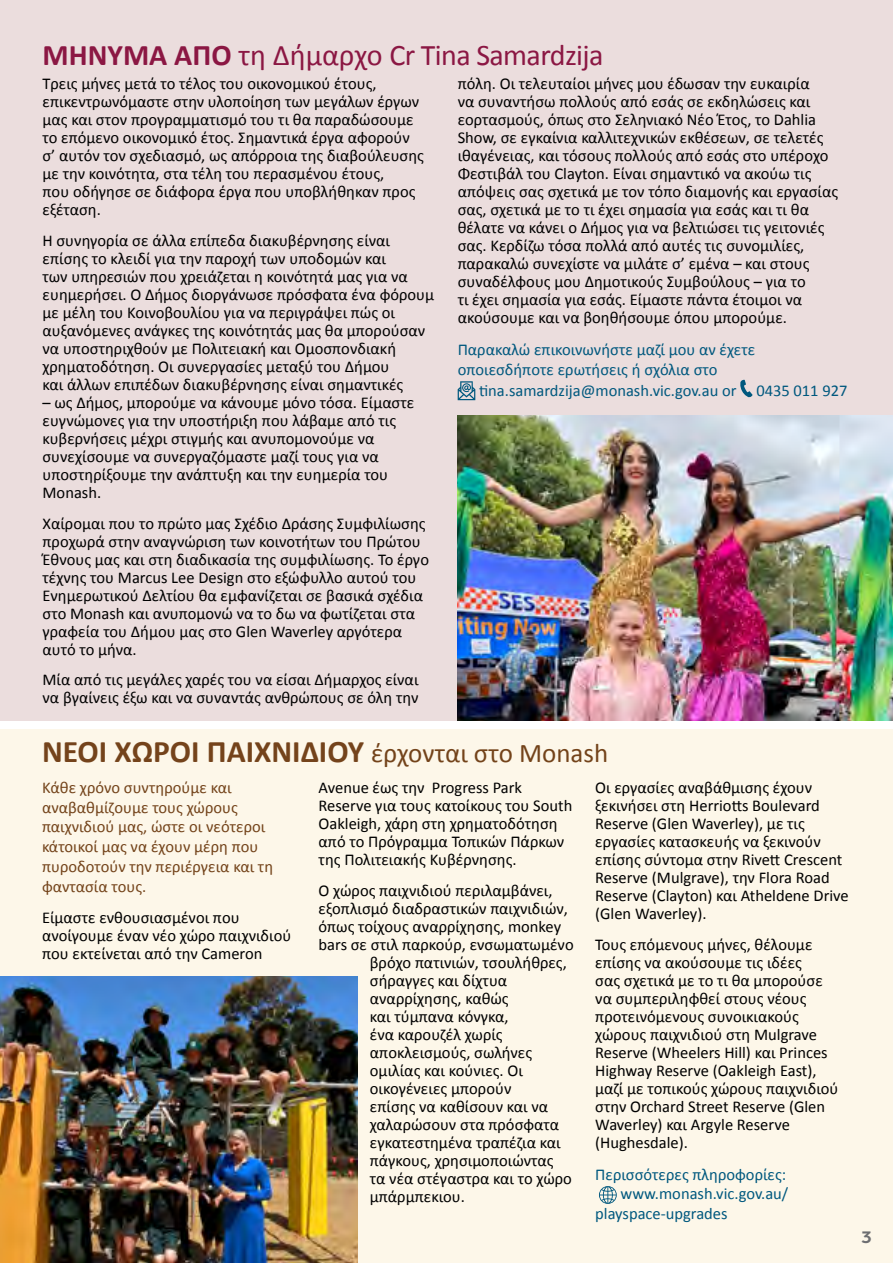
<style>
.page{position:relative;width:893px;height:1263px;background:#fff}
.page>*{position:absolute;margin:0;border:0;box-sizing:border-box;transform-origin:0 0}
.t1{font:700 31.5px "Calibri";color:#74431b}
.Para_1{font:30px "Calibri";letter-spacing:-.02em;color:#8b1743}
.Para_1-2{font:16.5px/18px "Calibri";color:#000}
.Para_1-3{font:16.5px/19.5px "Calibri";color:#00587e}
.First_Sentence{font:16.5px/19.8px "Calibri";color:#73431a}
.t2{font:700 16.5px "Filson Pro";color:#6d6e71}
.s1{font-weight:700}
.s2{font-weight:400;font-size:27px;color:#73431a}
</style>
<div class="page">
<div style="left:0;top:729px;width:893px;height:534px;background:#fdf7e9"></div>
<div style="left:0;top:0;width:893px;height:720px;background:#ebdddd"></div>
<img style="left:0;top:976px;width:357px;height:287px">
<svg style="left:458px;top:381px;width:17px;height:19px"></svg>
<svg style="left:740px;top:379px;width:13px;height:19px"></svg>
<svg style="left:599px;top:1186px;width:18px;height:18px"></svg>
<img style="left:457px;top:416px;width:436px;height:304px">
<p class="Para_1" style="left:43px;top:34px;width:562px"><span class="s1">ΜΗΝΥΜΑ ΑΠΟ</span> τη Δήμαρχο Cr Tina Samardzija</p>
<p class="Para_1-2" style="left:43px;top:74px;width:383px">Τρεις μήνες μετά το τέλος του οικονομικού έτους, επικεντρωνόμαστε στην υλοποίηση των μεγάλων έργων μας και στον προγραμματισμό του τι θα παραδώσουμε το επόμενο οικονομικό έτος. Σημαντικά έργα αφορούν σ’ αυτόν τον σχεδιασμό, ως απόρροια της διαβούλευσης με την κοινότητα, στα τέλη του περασμένου έτους,<br>που οδήγησε σε διάφορα έργα που υποβλήθηκαν προς εξέταση.</p>
<p class="Para_1-2" style="left:43px;top:231px;width:393px">Η συνηγορία σε άλλα επίπεδα διακυβέρνησης είναι επίσης το κλειδί για την παροχή των υποδομών και<br>των υπηρεσιών που χρειάζεται η κοινότητά μας για να ευημερήσει. Ο Δήμος διοργάνωσε πρόσφατα ένα φόρουμ με μέλη του Κοινοβουλίου για να περιγράψει πώς οι αυξανόμενες ανάγκες της κοινότητάς μας θα μπορούσαν να υποστηριχθούν με Πολιτειακή και Ομοσπονδιακή χρηματοδότηση. Οι συνεργασίες μεταξύ του Δήμου<br>και άλλων επιπέδων διακυβέρνησης είναι σημαντικές</p>
<p class="Para_1-2" style="left:43px;top:393px;width:373px">– ως Δήμος, μπορούμε να κάνουμε μόνο τόσα. Είμαστε ευγνώμονες για την υποστήριξη που λάβαμε από τις κυβερνήσεις μέχρι στιγμής και ανυπομονούμε να συνεχίσουμε να συνεργαζόμαστε μαζί τους για να υποστηρίξουμε την ανάπτυξη και την ευημερία του Monash.</p>
<p class="Para_1-2" style="left:43px;top:514px;width:388px">Χαίρομαι που το πρώτο μας Σχέδιο Δράσης Συμφιλίωσης προχωρά στην αναγνώριση των κοινοτήτων του Πρώτου Έθνους μας και στη διαδικασία της συμφιλίωσης. Το έργο τέχνης του Marcus Lee Design στο εξώφυλλο αυτού του Ενημερωτικού Δελτίου θα εμφανίζεται σε βασικά σχέδια στο Monash και ανυπομονώ να το δω να φωτίζεται στα γραφεία του Δήμου μας στο Glen Waverley αργότερα αυτό το μήνα.</p>
<p class="Para_1-2" style="left:43px;top:670px;width:377px">Μία από τις μεγάλες χαρές του να είσαι Δήμαρχος είναι να βγαίνεις έξω και να συναντάς ανθρώπους σε όλη την</p>
<p class="Para_1-2" style="left:458px;top:74px;width:382px">πόλη. Οι τελευταίοι μήνες μου έδωσαν την ευκαιρία<br>να συναντήσω πολλούς από εσάς σε εκδηλώσεις και εορτασμούς, όπως στο Σεληνιακό Νέο Έτος, το Dahlia Show, σε εγκαίνια καλλιτεχνικών εκθέσεων, σε τελετές ιθαγένειας, και τόσους πολλούς από εσάς στο υπέροχο Φεστιβάλ του Clayton. Είναι σημαντικό να ακούω τις απόψεις σας σχετικά με τον τόπο διαμονής και εργασίας σας, σχετικά με το τι έχει σημασία για εσάς και τι θα θέλατε να κάνει ο Δήμος για να βελτιώσει τις γειτονιές σας. Κερδίζω τόσα πολλά από αυτές τις συνομιλίες, παρακαλώ συνεχίστε να μιλάτε σ’ εμένα – και στους συναδέλφους μου Δημοτικούς Συμβούλους – για το<br>τι έχει σημασία για εσάς. Είμαστε πάντα έτοιμοι να ακούσουμε και να βοηθήσουμε όπου μπορούμε.</p>
<p class="Para_1-3" style="left:458px;top:340px;width:299px">Παρακαλώ επικοινωνήστε μαζί μου αν έχετε</p>
<p class="Para_1-3" style="left:458px;top:359px;width:261px">οποιεσδήποτε ερωτήσεις ή σχόλια στο</p>
<p class="Para_1-3" style="left:479px;top:380px;width:370px">tina.samardzija@monash.vic.gov.au or 0435 011 927</p>
<h1 class="t1" style="left:42px;top:729px;width:568px">ΝΕΟΙ ΧΩΡΟΙ ΠΑΙΧΝΙΔΙΟΥ <span class="s2">έρχονται στο Monash</span></h1>
<h3 class="First_Sentence" style="left:42px;top:777px;width:233px">Κάθε χρόνο συντηρούμε και αναβαθμίζουμε τους χώρους παιχνιδιού μας, ώστε οι νεότεροι κάτοικοί μας να έχουν μέρη που πυροδοτούν την περιέργεια και τη φαντασία τους.</h3>
<p class="Para_1-2" style="left:42px;top:908px;width:251px">Είμαστε ενθουσιασμένοι που ανοίγουμε έναν νέο χώρο παιχνιδιού που εκτείνεται από την Cameron</p>
<p class="Para_1-2" style="left:319px;top:778px;width:255px">Avenue έως την Progress Park<br>Reserve για τους κατοίκους του South<br>Oakleigh, χάρη στη χρηματοδότηση από το Πρόγραμμα Τοπικών Πάρκων της Πολιτειακής Κυβέρνησης.</p>
<p class="Para_1-2" style="left:319px;top:881px;width:235px">Ο χώρος παιχνιδιού περιλαμβάνει,</p>
<p class="Para_1-2" style="left:319px;top:899px;width:251px">εξοπλισμό διαδραστικών παιχνιδιών,</p>
<p class="Para_1-2" style="left:319px;top:917px;width:244px">όπως τοίχους αναρρίχησης, monkey</p>
<p class="Para_1-2" style="left:319px;top:935px;width:257px">bars σε στιλ παρκούρ, ενσωματωμένο</p>
<p class="Para_1-2" style="left:370px;top:953px;width:198px">βρόχο πατινιών, τσουλήθρες,</p>
<p class="Para_1-2" style="left:370px;top:971px;width:139px">σήραγγες και δίχτυα</p>
<p class="Para_1-2" style="left:370px;top:989px;width:140px">αναρρίχησης, καθώς</p>
<p class="Para_1-2" style="left:370px;top:1007px;width:140px">και τύμπανα κόνγκα,</p>
<p class="Para_1-2" style="left:370px;top:1025px;width:134px">ένα καρουζέλ χωρίς</p>
<p class="Para_1-2" style="left:370px;top:1043px;width:164px">αποκλεισμούς, σωλήνες</p>
<p class="Para_1-2" style="left:370px;top:1061px;width:155px">ομιλίας και κούνιες. Οι</p>
<p class="Para_1-2" style="left:370px;top:1079px;width:143px">οικογένειες μπορούν</p>
<p class="Para_1-2" style="left:370px;top:1097px;width:180px">επίσης να καθίσουν και να</p>
<p class="Para_1-2" style="left:370px;top:1115px;width:191px">χαλαρώσουν στα πρόσφατα</p>
<p class="Para_1-2" style="left:370px;top:1133px;width:192px">εγκατεστημένα τραπέζια και</p>
<p class="Para_1-2" style="left:370px;top:1151px;width:185px">πάγκους, χρησιμοποιώντας</p>
<p class="Para_1-2" style="left:370px;top:1169px;width:204px">τα νέα στέγαστρα και το χώρο</p>
<p class="Para_1-2" style="left:370px;top:1187px;width:97px">μπάρμπεκιου.</p>
<p class="Para_1-2" style="left:595px;top:778px;width:255px">Οι εργασίες αναβάθμισης έχουν ξεκινήσει στη Herriotts Boulevard<br>Reserve (Glen Waverley), με τις εργασίες κατασκευής να ξεκινούν επίσης σύντομα στην Rivett Crescent<br>Reserve (Mulgrave), την Flora Road<br>Reserve (Clayton) και Atheldene Drive (Glen Waverley).</p>
<p class="Para_1-2" style="left:595px;top:935px;width:245px">Τους επόμενους μήνες, θέλουμε επίσης να ακούσουμε τις ιδέες<br>σας σχετικά με το τι θα μπορούσε να συμπεριληφθεί στους νέους προτεινόμενους συνοικιακούς χώρους παιχνιδιού στη Mulgrave<br>Reserve (Wheelers Hill) και Princes<br>Highway Reserve (Oakleigh East), μαζί με τοπικούς χώρους παιχνιδιού στην Orchard Street Reserve (Glen<br>Waverley) και Argyle Reserve (Hughesdale).</p>
<p class="Para_1-3" style="left:595px;top:1164px;width:193px">Περισσότερες πληροφορίες:</p>
<p class="Para_1-3" style="left:595px;top:1184px;width:195px;text-indent:25px">www.monash.vic.gov.au/ playspace-upgrades</p>
<p class="t2" style="left:861px;top:1226px;width:12px">3</p>
</div>
